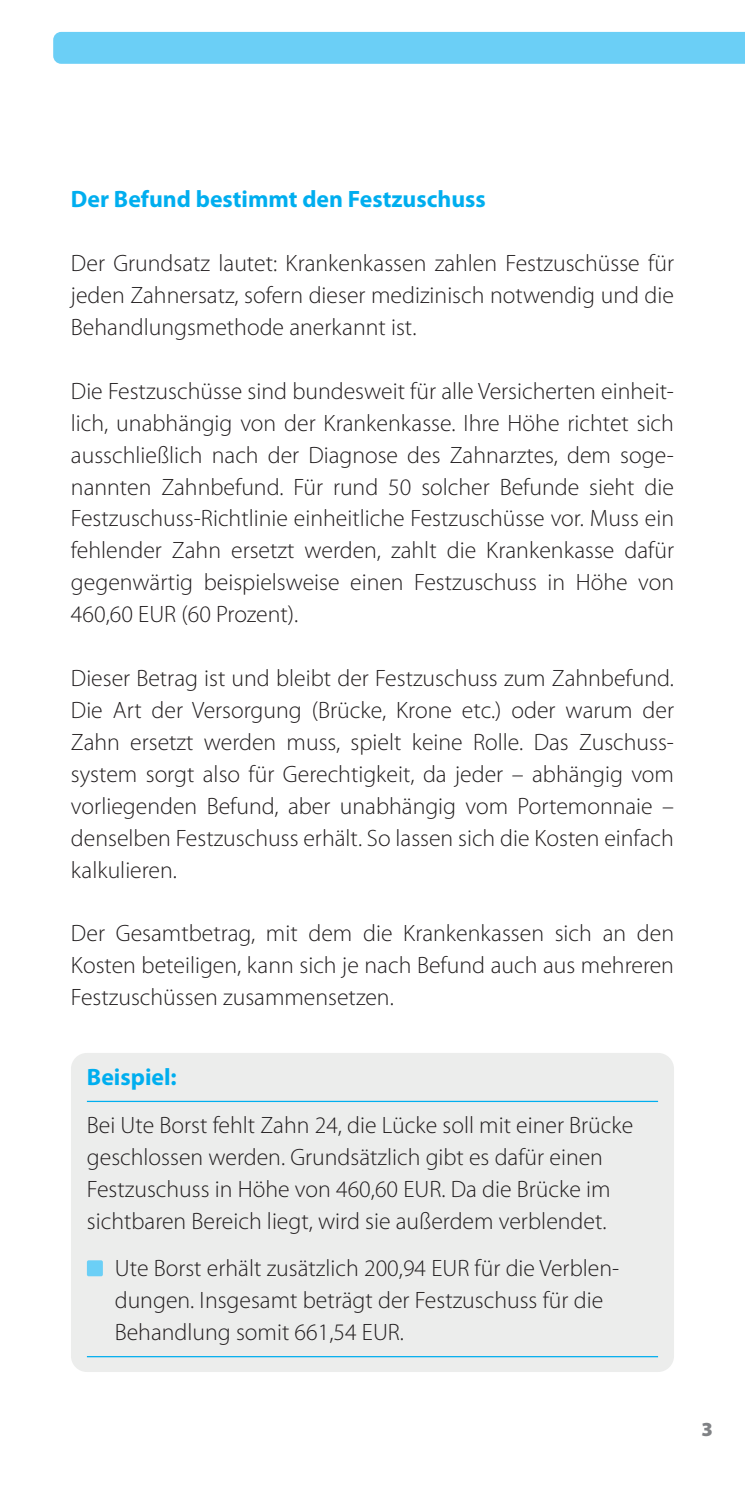
<style>
.page{position:relative;width:745px;height:1489px;background:#fff}
.page>*{position:absolute;margin:0;border:0;box-sizing:border-box;transform-origin:0 0}
.t1{font:300 23.75px/32px "Myriad Pro";color:#231f20;text-align:justify}
.t2{font:700 23.75px "Myriad Pro";color:#00aeef}
.t3{font:900 20px "Myriad Pro";color:#808285}
</style>
<div class="page">
<div style="left:53px;top:32px;width:691px;height:32px;background:#6bcff6"></div>
<div style="left:71px;top:1052px;width:602px;height:319px;background:#ecedec;border-radius:16px"></div>
<hr style="left:87px;top:1100px;width:570px;height:1px;background:#00aeef">
<hr style="left:87px;top:1355px;width:570px;height:2px;background:#00aeef">
<div style="left:87px;top:1260px;width:16px;height:16px;background:#6bcff6;border-radius:2px"></div>
<p class="t2" style="left:71px;top:186px;width:416px">Der Befund bestimmt den Festzuschuss</p>
<p class="t1" style="left:71px;top:248px;width:604px">Der Grundsatz lautet: Krankenkassen zahlen Festzuschüsse für jeden Zahnersatz, sofern dieser medizinisch notwendig und die Behandlungsmethode anerkannt ist.</p>
<p class="t1" style="left:71px;top:375px;width:604px">Die Festzuschüsse sind bundesweit für alle Versicherten einheit&shy;lich, unabhängig von der Krankenkasse. Ihre Höhe richtet sich ausschließlich nach der Diagnose des Zahnarztes, dem soge&shy;nannten Zahnbefund. Für rund 50 solcher Befunde sieht die Festzuschuss-Richtlinie einheitliche Festzuschüsse vor. Muss ein fehlender Zahn ersetzt werden, zahlt die Krankenkasse dafür gegenwärtig beispielsweise einen Festzuschuss in Höhe von 460,60 EUR (60 Prozent).</p>
<p class="t1" style="left:71px;top:662px;width:604px">Dieser Betrag ist und bleibt der Festzuschuss zum Zahnbefund.<br>Die Art der Versorgung (Brücke, Krone etc.) oder warum der Zahn ersetzt werden muss, spielt keine Rolle. Das Zuschuss&shy;system sorgt also für Gerechtigkeit, da jeder – abhängig vom vorliegenden Befund, aber unabhängig vom Portemonnaie – denselben Festzuschuss erhält. So lassen sich die Kosten einfach kalkulieren.</p>
<p class="t1" style="left:71px;top:917px;width:604px">Der Gesamtbetrag, mit dem die Krankenkassen sich an den Kosten beteiligen, kann sich je nach Befund auch aus mehreren Festzuschüssen zusammensetzen.</p>
<p class="t2" style="left:87px;top:1063px;width:91px">Beispiel:</p>
<p class="t1" style="left:87px;top:1109px;width:547px;text-align:left">Bei Ute Borst fehlt Zahn 24, die Lücke soll mit einer Brücke geschlossen werden. Grundsätzlich gibt es dafür einen Festzuschuss in Höhe von 460,60 EUR. Da die Brücke im sichtbaren Bereich liegt, wird sie außerdem verblendet.</p>
<p class="t1" style="left:115px;top:1252px;width:504px;text-align:left">Ute Borst erhält zusätzlich 200,94 EUR für die Verblen&shy;dungen. Insgesamt beträgt der Festzuschuss für die<br>Behandlung somit 661,54 EUR.</p>
<p class="t3" style="left:701px;top:1417px;width:13px">3</p>
</div>
